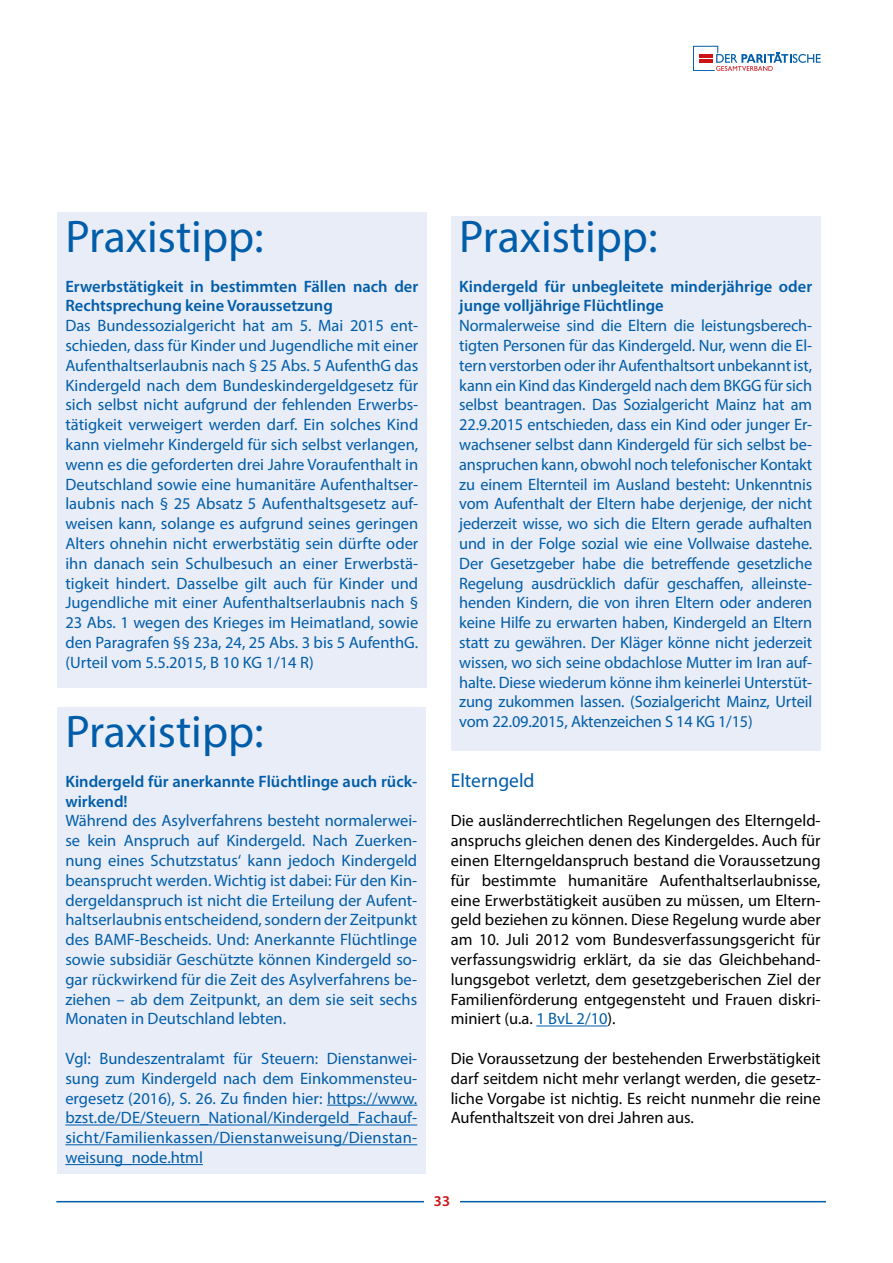
<style>
.page{position:relative;width:893px;height:1263px;background:#fff}
.page>*{position:absolute;margin:0;border:0;box-sizing:border-box;transform-origin:0 0}
.t1{font:45.9px "Myriad Pro";color:#005da9}
.t2{font:19.5px "Myriad Pro";color:#005da9}
.t3{font:16.5px/19.8px "Myriad Pro";color:#005da9;text-align:justify}
.t4{font:16.5px/19.8px "Myriad Pro";color:#000;text-align:justify}
.t5{font:600 16.5px/19.8px "Myriad Pro";color:#005da9}
.t6{font:600 15px "Myriad Pro";color:#cd1316}
.s1{color:#005da9}
</style>
<div class="page">
<hr style="left:56px;top:1201px;width:770px;height:1px;background:#005da9">
<div style="left:424px;top:1194px;width:36px;height:26px;background:#fff"></div>
<svg style="left:693px;top:46px;width:128px;height:25px"></svg>
<div style="left:57px;top:212px;width:370px;height:476px;background:#e9edf8"></div>
<div style="left:451px;top:216px;width:370px;height:535px;background:#e9edf8"></div>
<div style="left:57px;top:707px;width:369px;height:467px;background:#e9edf8"></div>
<hr style="left:327px;top:1105px;width:90px;height:1px;background:#005da9">
<hr style="left:65px;top:1124px;width:352px;height:1px;background:#005da9">
<hr style="left:65px;top:1144px;width:352px;height:1px;background:#005da9">
<hr style="left:65px;top:1164px;width:138px;height:1px;background:#005da9">
<hr style="left:536px;top:1025px;width:72px;height:1px;background:#005da9">
<h1 class="t1" style="left:65px;top:208px;width:200px">Praxistipp:</h1>
<p class="t5" style="left:65px;top:276px;width:354px">Erwerbstätigkeit in bestimmten Fällen nach der<br>Rechtsprechung keine Voraussetzung</p>
<p class="t3" style="left:65px;top:316px;width:354px">Das Bundessozialgericht hat am 5. Mai 2015 ent&shy;schieden, dass für Kinder und Jugendliche mit einer Aufenthaltserlaubnis nach § 25 Abs. 5 AufenthG das Kindergeld nach dem Bundeskindergeldgesetz für sich selbst nicht aufgrund der fehlenden Erwerbs&shy;tätigkeit verweigert werden darf. Ein solches Kind kann vielmehr Kindergeld für sich selbst verlangen, wenn es die geforderten drei Jahre Voraufenthalt in Deutschland sowie eine humanitäre Aufenthaltser&shy;laubnis nach § 25 Absatz 5 Aufenthaltsgesetz auf&shy;weisen kann, solange es aufgrund seines geringen Alters ohnehin nicht erwerbstätig sein dürfte oder ihn danach sein Schulbesuch an einer Erwerbstä&shy;tigkeit hindert. Dasselbe gilt auch für Kinder und Jugendliche mit einer Aufenthaltserlaubnis nach § 23 Abs. 1 wegen des Krieges im Heimatland, sowie den Paragrafen §§ 23a, 24, 25 Abs. 3 bis 5 AufenthG. (Urteil vom 5.5.2015, B 10 KG 1/14 R)</p>
<h1 class="t1" style="left:65px;top:703px;width:200px">Praxistipp:</h1>
<p class="t5" style="left:65px;top:771px;width:353px">Kindergeld für anerkannte Flüchtlinge auch rück&shy;wirkend!</p>
<p class="t3" style="left:65px;top:811px;width:353px">Während des Asylverfahrens besteht normalerwei&shy;se kein Anspruch auf Kindergeld. Nach Zuerken&shy;nung eines Schutzstatus‘ kann jedoch Kindergeld beansprucht werden. Wichtig ist dabei: Für den Kin&shy;dergeldanspruch ist nicht die Erteilung der Aufent&shy;haltserlaubnis entscheidend, sondern der Zeitpunkt des BAMF-Bescheids. Und: Anerkannte Flüchtlinge sowie subsidiär Geschützte können Kindergeld so&shy;gar rückwirkend für die Zeit des Asylverfahrens be&shy;ziehen – ab dem Zeitpunkt, an dem sie seit sechs Monaten in Deutschland lebten.</p>
<p class="t3" style="left:65px;top:1048px;width:353px">Vgl: Bundeszentralamt für Steuern: Dienstanwei&shy;sung zum Kindergeld nach dem Einkommensteu&shy;ergesetz (2016), S. 26. Zu finden hier: https://www. bzst.de/DE/Steuern_National/Kindergeld_Fachauf&shy;sicht/Familienkassen/Dienstanweisung/Dienstan&shy;weisung_node.html</p>
<h1 class="t1" style="left:459px;top:208px;width:200px">Praxistipp:</h1>
<p class="t5" style="left:459px;top:276px;width:354px">Kindergeld für unbegleitete minderjährige oder junge volljährige Flüchtlinge</p>
<p class="t3" style="left:459px;top:316px;width:354px">Normalerweise sind die Eltern die leistungsberech&shy;tigten Personen für das Kindergeld. Nur, wenn die El&shy;tern verstorben oder ihr Aufenthaltsort unbekannt ist, kann ein Kind das Kindergeld nach dem BKGG für sich selbst beantragen. Das Sozialgericht Mainz hat am 22.9.2015 entschieden, dass ein Kind oder junger Er&shy;wachsener selbst dann Kindergeld für sich selbst be&shy;anspruchen kann, obwohl noch telefonischer Kontakt zu einem Elternteil im Ausland besteht: Unkenntnis vom Aufenthalt der Eltern habe derjenige, der nicht jederzeit wisse, wo sich die Eltern gerade aufhalten und in der Folge sozial wie eine Vollwaise dastehe.<br>Der Gesetzgeber habe die betreffende gesetzliche Regelung ausdrücklich dafür geschaffen, alleinste&shy;henden Kindern, die von ihren Eltern oder anderen keine Hilfe zu erwarten haben, Kindergeld an Eltern statt zu gewähren. Der Kläger könne nicht jederzeit wissen, wo sich seine obdachlose Mutter im Iran auf&shy;halte. Diese wiederum könne ihm keinerlei Unterstüt&shy;zung zukommen lassen. (Sozialgericht Mainz, Urteil vom 22.09.2015, Aktenzeichen S 14 KG 1/15)</p>
<p class="t2" style="left:451px;top:768px;width:85px">Elterngeld</p>
<p class="t4" style="left:451px;top:811px;width:371px">Die ausländerrechtlichen Regelungen des Elterngeld&shy;anspruchs gleichen denen des Kindergeldes. Auch für einen Elterngeldanspruch bestand die Voraussetzung für bestimmte humanitäre Aufenthaltserlaubnisse, eine Erwerbstätigkeit ausüben zu müssen, um Eltern&shy;geld beziehen zu können. Diese Regelung wurde aber am 10. Juli 2012 vom Bundesverfassungsgericht für verfassungswidrig erklärt, da sie das Gleichbehand&shy;lungsgebot verletzt, dem gesetzgeberischen Ziel der Familienförderung entgegensteht und Frauen diskri&shy;miniert (u.a. <span class="s1">1 BvL 2/10</span>).</p>
<p class="t4" style="left:451px;top:1048px;width:371px">Die Voraussetzung der bestehenden Erwerbstätigkeit darf seitdem nicht mehr verlangt werden, die gesetz&shy;liche Vorgabe ist nichtig. Es reicht nunmehr die reine Aufenthaltszeit von drei Jahren aus.</p>
<p class="t6" style="left:434px;top:1191px;width:18px">33</p>
</div>
